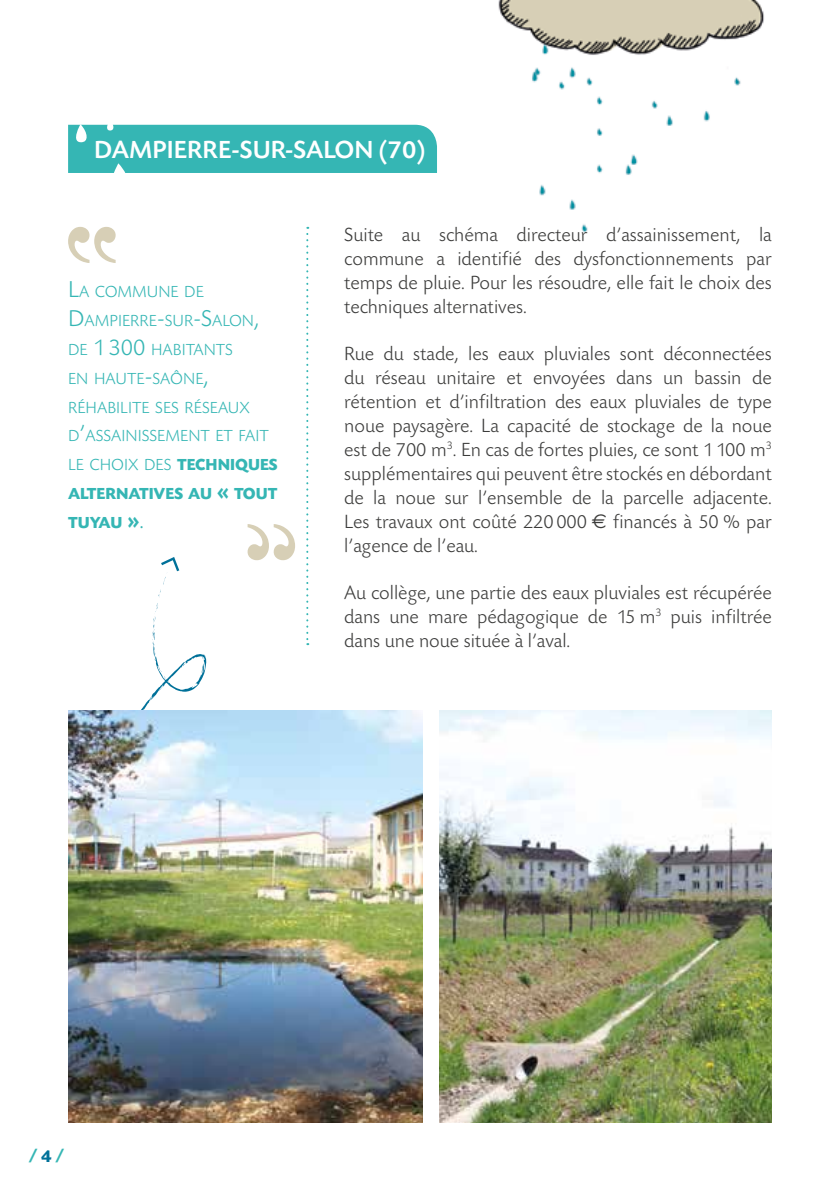
<style>
.page{position:relative;width:840px;height:1191px;background:#fff}
.page>*{position:absolute;margin:0;border:0;box-sizing:border-box;transform-origin:0 0}
.t1{font:500 26px "Today SB";color:#fff}
.t2{font:300 20px/24px "Today SB";color:#3c3c3b;text-align:justify}
.t3{font:300 16.8px/28.8px "Today SB";color:#35b6b4}
.t4{font:700 15px "Today SB";color:#35b6b4;scale:1.2 1}
.s1{font-size:24px}
.s2{font-weight:700}
.s3{font-weight:700;font-size:24px}
.s4{font-family:"Euro Sans";font-weight:400}
.s5{font-size:18px;color:#007199}
</style>
<div class="page">
<svg style="left:306px;top:227px;width:2px;height:418px"></svg>
<svg style="left:68px;top:227px;width:47px;height:36px"></svg>
<img style="left:498px;top:0;width:266px;height:233px">
<div style="left:68px;top:124px;width:369px;height:49px;background:#35b6b4"></div>
<svg style="left:141px;top:524px;width:154px;height:186px"></svg>
<img style="left:439px;top:710px;width:332px;height:413px">
<img style="left:68px;top:710px;width:354px;height:413px">
<h1 class="t1" style="left:94px;top:136px;width:332px">DAMPIERRE-SUR-SALON (70)</h1>
<p class="t3" style="left:68px;top:278px;width:211px"><span class="s1">L</span>A COMMUNE DE<br><span class="s1">D</span>AMPIERRE<span class="s1">-</span>SUR<span class="s1">-S</span>ALON<span class="s1">,<br></span>DE <span class="s1">1300</span> HABITANTS<br>EN HAUTE<span class="s1">-</span>SAÔNE<span class="s1">,<br></span>RÉHABILITE SES RÉSEAUX<br>D<span class="s1">’</span>ASSAINISSEMENT ET FAIT<br>LE CHOIX DES <span class="s2">TECHNIQUES<br>ALTERNATIVES AU</span> <span class="s3">«</span> <span class="s2">TOUT<br>TUYAU</span> <span class="s3">»</span><span class="s1">.</span></p>
<p class="t2" style="left:344px;top:223px;width:429px">Suite au schéma directeur d’assainissement, la commune a identifié des dysfonctionnements par temps de pluie. Pour les résoudre, elle fait le choix des techniques alternatives.</p>
<p class="t2" style="left:344px;top:342px;width:429px">Rue du stade, les eaux pluviales sont déconnectées du réseau unitaire et envoyées dans un bassin de rétention et d’infiltration des eaux pluviales de type noue paysagère. La capacité de stockage de la noue est de 700 m<sup>3</sup>. En cas de fortes pluies, ce sont 1100 m<sup>3 </sup>supplémentaires qui peuvent être stockés en débordant de la noue sur l’ensemble de la parcelle adjacente.<br>Les travaux ont coûté 220000 <span class="s4">€</span> financés à 50 % par l’agence de l’eau.</p>
<p class="t2" style="left:344px;top:581px;width:429px">Au collège, une partie des eaux pluviales est récupérée dans une mare pédagogique de 15 m<sup>3</sup> puis infiltrée dans une noue située à l’aval.</p>
<p class="t4" style="left:28px;top:1146px;width:32px">/ <span class="s5">4</span> /</p>
</div>
